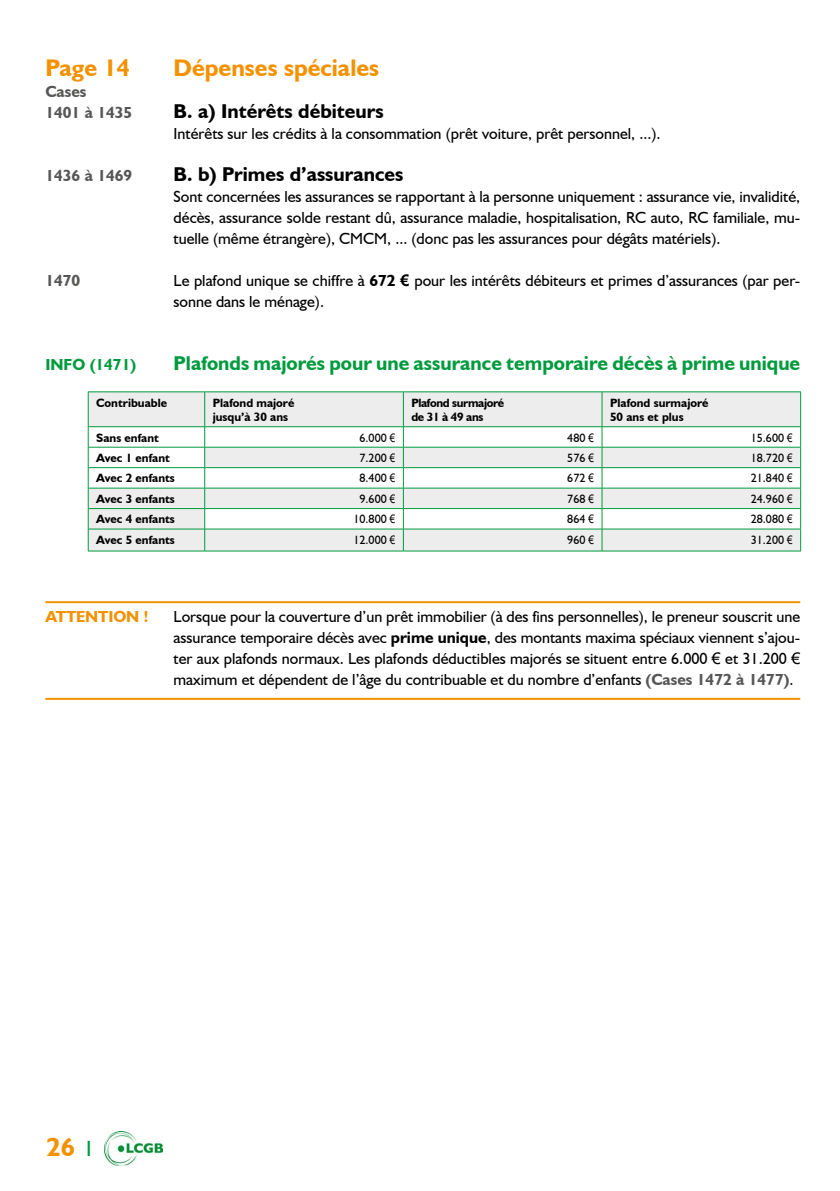
<style>
.page{position:relative;width:840px;height:1191px;background:#fff}
.page>*{position:absolute;margin:0;border:0;box-sizing:border-box;transform-origin:0 0}
.t1{font:700 26px "Humanist 521 BT";color:#f39200}
.t2{font:700 24px "Humanist 521 BT";color:#f39200}
.t3{font:700 20px "Humanist 521 BT";color:#009b3e}
.t4{font:700 20px "Humanist 521 BT";color:#000}
.t5{font:16px/21px "Humanist 521 BT";color:#000;text-align:justify}
.t6{font:700 16px/21px "Humanist 521 BT";color:#575756}
.t7{font:700 16px "Humanist 521 BT";color:#009b3e}
.t8{font:700 16px "Humanist 521 BT";letter-spacing:-.01em;color:#f39200}
.t9{font:700 12px/14.4px "Humanist 521 BT";color:#000}
.t10{font:12px "Humanist 521 BT";color:#000}
.t11{font:700 12px/14.4px "Humanist 521 BT";letter-spacing:-.03em;color:#000}
.s1{font-weight:700}
.s2{font-family:"Arial";font-weight:700}
.s3{font-family:"Arial Narrow"}
.s4{font-family:"Arial"}
.s5{font-weight:700;color:#575756}
.s6{font-weight:400;font-size:22px;color:#009b3e}
</style>
<div class="page">
<img style="left:105px;top:1132px;width:57px;height:33px">
<hr style="left:45px;top:601px;width:754px;height:2px;background:#f39200">
<hr style="left:45px;top:698px;width:754px;height:2px;background:#f39200">
<svg style="left:89px;top:392px;width:710px;height:158px;fill:#ededed"></svg>
<hr style="left:88px;top:392px;width:1px;height:34px;background:#009b3e">
<hr style="left:88px;top:391px;width:117px;height:1px;background:#009b3e">
<hr style="left:205px;top:391px;width:198px;height:1px;background:#009b3e">
<hr style="left:403px;top:391px;width:198px;height:1px;background:#009b3e">
<hr style="left:601px;top:391px;width:199px;height:1px;background:#009b3e">
<hr style="left:204px;top:392px;width:1px;height:34px;background:#009b3e">
<hr style="left:403px;top:392px;width:1px;height:34px;background:#009b3e">
<hr style="left:601px;top:392px;width:1px;height:34px;background:#009b3e">
<hr style="left:799px;top:392px;width:1px;height:34px;background:#009b3e">
<hr style="left:88px;top:426px;width:117px;height:1px;background:#009b3e">
<hr style="left:205px;top:426px;width:198px;height:1px;background:#009b3e">
<hr style="left:403px;top:426px;width:198px;height:1px;background:#009b3e">
<hr style="left:601px;top:426px;width:199px;height:1px;background:#009b3e">
<hr style="left:205px;top:447px;width:198px;height:1px;background:#009b3e">
<hr style="left:403px;top:447px;width:198px;height:1px;background:#009b3e">
<hr style="left:601px;top:447px;width:199px;height:1px;background:#009b3e">
<hr style="left:88px;top:447px;width:117px;height:1px;background:#009b3e">
<hr style="left:205px;top:467px;width:198px;height:1px;background:#009b3e">
<hr style="left:403px;top:467px;width:198px;height:1px;background:#009b3e">
<hr style="left:601px;top:467px;width:199px;height:1px;background:#009b3e">
<svg style="left:88px;top:427px;width:1px;height:123px"></svg>
<hr style="left:88px;top:467px;width:117px;height:1px;background:#009b3e">
<hr style="left:88px;top:488px;width:117px;height:1px;background:#009b3e">
<hr style="left:205px;top:488px;width:198px;height:1px;background:#009b3e">
<hr style="left:403px;top:488px;width:198px;height:1px;background:#009b3e">
<hr style="left:601px;top:488px;width:199px;height:1px;background:#009b3e">
<hr style="left:88px;top:508px;width:117px;height:1px;background:#009b3e">
<hr style="left:88px;top:529px;width:117px;height:1px;background:#009b3e">
<svg style="left:204px;top:427px;width:1px;height:123px"></svg>
<hr style="left:205px;top:508px;width:198px;height:1px;background:#009b3e">
<hr style="left:403px;top:508px;width:198px;height:1px;background:#009b3e">
<hr style="left:601px;top:508px;width:199px;height:1px;background:#009b3e">
<hr style="left:88px;top:550px;width:117px;height:1px;background:#009b3e">
<hr style="left:205px;top:529px;width:198px;height:1px;background:#009b3e">
<hr style="left:403px;top:529px;width:198px;height:1px;background:#009b3e">
<hr style="left:601px;top:529px;width:199px;height:1px;background:#009b3e">
<svg style="left:403px;top:427px;width:1px;height:123px"></svg>
<svg style="left:601px;top:427px;width:1px;height:123px"></svg>
<svg style="left:799px;top:427px;width:1px;height:123px"></svg>
<hr style="left:205px;top:550px;width:198px;height:1px;background:#009b3e">
<hr style="left:403px;top:550px;width:198px;height:1px;background:#009b3e">
<hr style="left:601px;top:550px;width:199px;height:1px;background:#009b3e">
<h2 class="t2" style="left:45px;top:53px;width:86px">Page 14</h2>
<p class="t6" style="left:45px;top:81px;width:88px">Cases<br>1401 à 1435</p>
<p class="t6" style="left:45px;top:165px;width:88px">1436 à 1469</p>
<p class="t6" style="left:45px;top:270px;width:36px">1470</p>
<p class="t7" style="left:45px;top:354px;width:92px">INFO (1471)</p>
<h2 class="t2" style="left:173px;top:53px;width:207px">Dépenses spéciales</h2>
<p class="t4" style="left:173px;top:99px;width:211px">B. a) Intérêts débiteurs</p>
<p class="t5" style="left:173px;top:123px;width:488px">Intérêts sur les crédits à la consommation (prêt voiture, prêt personnel, ...).</p>
<p class="t4" style="left:173px;top:162px;width:231px">B. b) Primes d’assurances</p>
<p class="t5" style="left:173px;top:186px;width:628px">Sont concernées les assurances se rapportant à la personne uniquement : assurance vie, invalidité, décès, assurance solde restant dû, assurance maladie, hospitalisation, RC auto, RC familiale, mu&shy;tuelle (même étrangère), CMCM, ... (donc pas les assurances pour dégâts matériels).</p>
<p class="t5" style="left:173px;top:270px;width:627px">Le plafond unique se chiffre à <span class="s1">672</span> <span class="s2">€</span> pour les intérêts débiteurs et primes d’assurances (par per&shy;sonne dans le ménage).</p>
<p class="t3" style="left:173px;top:351px;width:627px">Plafonds majorés pour une assurance temporaire décès à prime unique</p>
<p class="t9" style="left:96px;top:395px;width:72px">Contribuable</p>
<p class="t9" style="left:212px;top:395px;width:83px">Plafond majoré jusqu’à 30 ans</p>
<p class="t11" style="left:411px;top:395px;width:94px">Plafond surmajoré de 31 à 49 ans</p>
<p class="t9" style="left:609px;top:395px;width:100px">Plafond surmajoré<br>50 ans et plus</p>
<p class="t9" style="left:96px;top:430px;width:64px">Sans enfant</p>
<p class="t10" style="left:359px;top:430px;width:37px">6.000 <span class="s3">€</span></p>
<p class="t10" style="left:567px;top:430px;width:28px">480 <span class="s3">€</span></p>
<p class="t10" style="left:750px;top:430px;width:43px">15.600 <span class="s3">€</span></p>
<p class="t9" style="left:96px;top:450px;width:75px">Avec 1 enfant</p>
<p class="t10" style="left:359px;top:450px;width:37px">7.200 <span class="s3">€</span></p>
<p class="t10" style="left:567px;top:450px;width:28px">576 <span class="s3">€</span></p>
<p class="t10" style="left:750px;top:450px;width:43px">18.720 <span class="s3">€</span></p>
<p class="t9" style="left:96px;top:471px;width:80px">Avec 2 enfants</p>
<p class="t10" style="left:359px;top:471px;width:37px">8.400 <span class="s3">€</span></p>
<p class="t10" style="left:567px;top:471px;width:28px">672 <span class="s3">€</span></p>
<p class="t10" style="left:750px;top:471px;width:43px">21.840 <span class="s3">€</span></p>
<p class="t9" style="left:96px;top:491px;width:80px">Avec 3 enfants</p>
<p class="t10" style="left:359px;top:491px;width:37px">9.600 <span class="s3">€</span></p>
<p class="t10" style="left:567px;top:491px;width:28px">768 <span class="s3">€</span></p>
<p class="t10" style="left:750px;top:491px;width:43px">24.960 <span class="s3">€</span></p>
<p class="t9" style="left:96px;top:512px;width:80px">Avec 4 enfants</p>
<p class="t10" style="left:353px;top:512px;width:43px">10.800 <span class="s3">€</span></p>
<p class="t10" style="left:567px;top:512px;width:28px">864 <span class="s3">€</span></p>
<p class="t10" style="left:750px;top:512px;width:43px">28.080 <span class="s3">€</span></p>
<p class="t9" style="left:96px;top:532px;width:80px">Avec 5 enfants</p>
<p class="t10" style="left:353px;top:532px;width:43px">12.000 <span class="s3">€</span></p>
<p class="t10" style="left:567px;top:532px;width:28px">960 <span class="s3">€</span></p>
<p class="t10" style="left:750px;top:532px;width:43px">31.200 <span class="s3">€</span></p>
<p class="t8" style="left:45px;top:606px;width:105px">ATTENTION !</p>
<p class="t5" style="left:173px;top:606px;width:628px">Lorsque pour la couverture d’un prêt immobilier (à des fins personnelles), le preneur souscrit une assurance temporaire décès avec <span class="s1">prime unique</span>, des montants maxima spéciaux viennent s’ajou&shy;ter aux plafonds normaux. Les plafonds déductibles majorés se situent entre 6.000 <span class="s4">€</span> et 31.200 <span class="s4">€ </span>maximum et dépendent de l’âge du contribuable et du nombre d’enfants <span class="s5">(Cases 1472 à 1477)</span>.</p>
<h1 class="t1" style="left:46px;top:1131px;width:47px">26 <span class="s6">I</span></h1>
</div>
